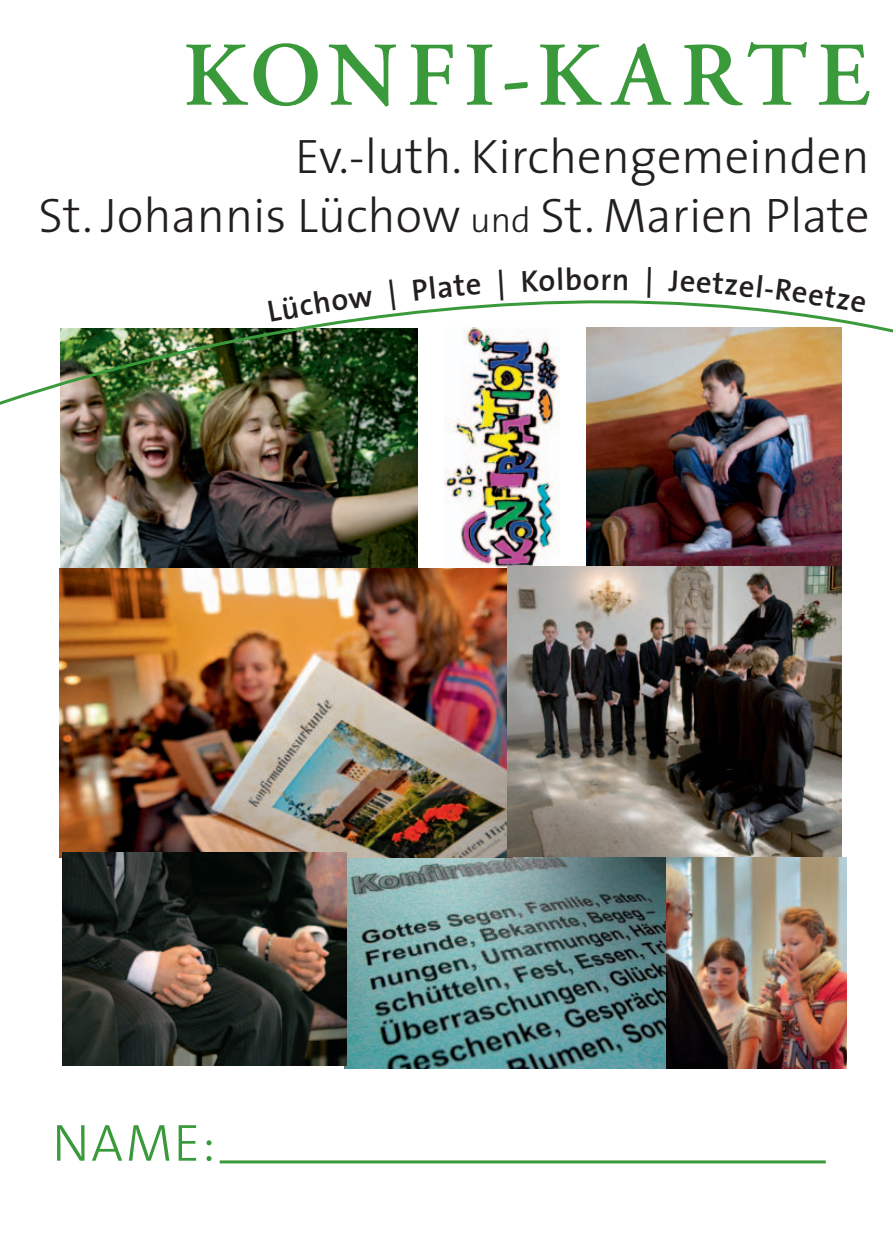
<style>
.page{position:relative;width:893px;height:1259px;background:#fff}
.page>*{position:absolute;margin:0;border:0;box-sizing:border-box;transform-origin:0 0}
.t1{font:600 90.6px "Adobe Garamond";letter-spacing:.095em;color:#3a9a3b}
.t2{font:52.5px "The Sans Light Caps";color:#3a9a3b}
.t3{font:300 48.6px/58.8px "The Sans";color:#231f20;text-align:right}
.t4{font:600 30.6px "The Sans";color:#231f20}
.s1{font-size:35.4px}
</style>
<div class="page">
<img style="left:444px;top:423px;width:116px;height:145px">
<img style="left:60px;top:423px;width:358px;height:145px">
<img style="left:344px;top:856px;width:324px;height:212px">
<img style="left:60px;top:568px;width:453px;height:289px">
<img style="left:667px;top:857px;width:180px;height:211px">
<img style="left:62px;top:852px;width:284px;height:213px">
<img style="left:587px;top:423px;width:255px;height:144px">
<img style="left:508px;top:567px;width:334px;height:289px">
<img style="left:0;top:300px;width:893px;height:123px">
<hr style="left:220px;top:1160px;width:606px;height:3px;background:#3a9a3b">
<svg style="left:268px;top:300px;width:106px;height:22px"></svg>
<svg style="left:389px;top:300px;width:7px;height:11px"></svg>
<svg style="left:668px;top:300px;width:198px;height:13px"></svg>
<h1 class="t1" style="left:183px;top:26px;width:688px">KONFI-KARTE</h1>
<p class="t3" style="left:39px;top:125px;width:833px">Ev.-luth. Kirchengemeinden<br>St. Johannis Lüchow <span class="s1">und</span> St. Marien Plate</p>
<p class="t2" style="left:52px;top:1099px;width:165px">NAME:</p>
<p class="t4" style="left:583px;top:254px;width:49px">orn</p>
</div>
